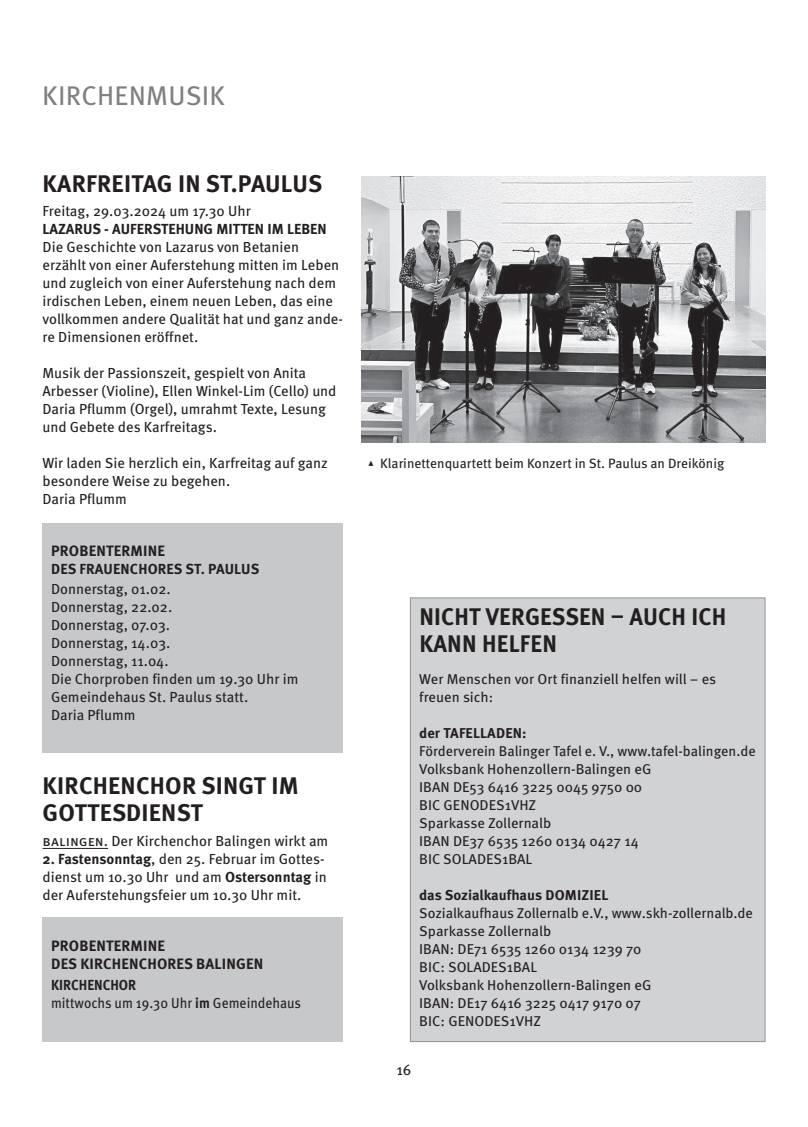
<style>
.page{position:relative;width:808px;height:1127px;background:#fff}
.page>*{position:absolute;margin:0;border:0;box-sizing:border-box;transform-origin:0 0}
.t1{font:27px "Meta Pro";letter-spacing:.01em;color:#7e8083}
.t2{font:700 24px/27px "Meta Pro";letter-spacing:.01em;color:#231f20}
.t3{font:700 24px/27px "Meta Pro";letter-spacing:.01em;color:#231f20;scale:.96 1}
.t4{font:700 15px/18px "Meta Pro";letter-spacing:.01em;color:#231f20}
.t5{font:15px "Meta Pro";color:#231f20}
.t6{font:14.55px/18px "Meta Pro";color:#231f20}
.t7{font:700 14.55px "Meta Pro";letter-spacing:.005em;color:#231f20}
.t8{font:14.55px/18px "Meta Pro";color:#231f20;scale:.93 1}
.t9{font:700 14.55px "Meta Pro";letter-spacing:.005em;color:#231f20;scale:.93 1}
.t10{font:14.25px/18px "Meta Pro";color:#231f20}
.t11{font:700 14.25px "Meta Pro";letter-spacing:.01em;color:#231f20}
.t12{font:13.5px "Meta Pro";color:#231f20}
.s1{font-size:14.7px}
.s2{font-weight:700}
</style>
<div class="page">
<img style="left:361px;top:176px;width:404px;height:266px">
<div style="left:43px;top:917px;width:300px;height:125px;background:#c7c8ca"></div>
<div style="left:43px;top:523px;width:300px;height:230px;background:#c7c8ca"></div>
<div style="left:410px;top:598px;width:355px;height:443px;background:#d1d2d4"></div>
<div style="left:410px;top:597px;width:355px;height:445px;border:1px solid #919396"></div>
<hr style="left:43px;top:848px;width:65px;height:1px;background:#231f20">
<h1 class="t1" style="left:42px;top:75px;width:157px">Ki rch enmusik</h1>
<h2 class="t2" style="left:43px;top:169px;width:68px">KARFREITAG</h2>
<h2 class="t2" style="left:178px;top:169px;width:88px">IN ST.PAULUS</h2>
<p class="t6" style="left:43px;top:201px;width:210px">Freitag, 29.03.2024 um 17.30 U hr</p>
<p class="t7" style="left:43px;top:218px;width:10px">LAZARUS</p>
<p class="t7" style="left:104px;top:218px;width:41px">- AU FERSTE</p>
<p class="t7" style="left:176px;top:218px;width:19px">HUNG</p>
<p class="t7" style="left:216px;top:218px;width:9px">MITTEN</p>
<p class="t7" style="left:267px;top:218px;width:51px">IM LEBEN</p>
<p class="t6" style="left:43px;top:237px;width:302px">Die Geschichte von Lazarus von Betanien erzählt von einer Auferstehung mitten im Leben und zugleich von einer Auferstehung nach dem irdischen Leben, einem neuen Leben, das eine vollkommen andere Qualität hat und ganz ande&shy;re Dimensionen eröffnet.</p>
<p class="t6" style="left:43px;top:363px;width:295px">Musik der Passionszeit, gespielt von Anita Arbesser (Violine), Ellen Winkel-Lim (Cello) und Daria Pflumm (Orgel), umrahmt Texte, Lesung und Gebete des Karfreitags.</p>
<p class="t6" style="left:43px;top:453px;width:287px">Wir laden Sie herzlich ein, Karfreitag auf ganz besondere Weise zu begehen.<br>Daria Pflumm</p>
<p class="t12" style="left:367px;top:453px;width:359px">▴ Klarinettenquartett beim Konzert in St. Paulus an Dreikönig</p>
<p class="t4" style="left:51px;top:541px;width:47px">PROBENTERMINE</p>
<p class="t7" style="left:51px;top:557px;width:210px">DES FRAUENCHORES ST. PAULUS</p>
<p class="t6" style="left:51px;top:579px;width:249px">Donnerstag, 01.02.<br>Donnerstag, 22.02.<br>Donnerstag, 07.03.<br>Donnerstag, 14.03.<br>Donnerstag, 11.04.<br>Die Chorproben finden um 19.30 U hr im<br>Gemeindehaus St. Paulus statt.<br>Daria Pflumm</p>
<h2 class="t2" style="left:43px;top:771px;width:258px">KIRCHENCHOR SINGT IM<br>GOTTESDIENST</h2>
<p class="t6" style="left:43px;top:831px;width:287px"><span class="s1">balingen.</span> Der Kirchenchor Balingen wirkt am</p>
<p class="t6" style="left:43px;top:849px;width:286px"><span class="s2">2. FASTENSONNTAG</span>, den 25. Februar im Gottes&shy;dienst um 10.30 U hr und am <span class="s2">OSTERSONNTAG</span> in der Auferstehungsfeier um 10.30 U hr mit.</p>
<p class="t4" style="left:51px;top:935px;width:214px">PROBENTERMINE<br>DES KIRCHENCHORES BALINGEN</p>
<p class="t9" style="left:51px;top:974px;width:9px">KIRC</p>
<p class="t8" style="left:51px;top:975px;width:270px;text-indent:28px"><span class="s2">HENCHOR<br></span>mittwochs um 19.30 U hr <span class="s2">IM</span> Gemeindehaus</p>
<h2 class="t3" style="left:419px;top:601px;width:318px">NICHT VERGESSEN – AUCH ICH<br>KANN HELFEN</h2>
<p class="t10" style="left:419px;top:669px;width:299px">Wer Menschen vor Ort finanziell helfen will – es freuen sich:</p>
<p class="t11" style="left:419px;top:722px;width:109px">DER TAFELLADEN:</p>
<p class="t10" style="left:419px;top:741px;width:338px">Förderverein Balinger Tafel e. V., www.tafel-balingen.de<br>Volksbank Hohenzollern-Balingen eG<br>IBAN</p>
<p class="t10" style="left:453px;top:777px;width:191px">DE53 6416 3225 0045 9750 00</p>
<p class="t10" style="left:419px;top:795px;width:34px">BIC GEN</p>
<p class="t10" style="left:419px;top:795px;width:133px;text-indent:50px">ODES1VHZ<br>Sparkasse Zollernalb<br>IBAN</p>
<p class="t10" style="left:419px;top:831px;width:221px;text-indent:34px">DE37 6535 1260 0134 0427 14<br>BIC SOLADES1BAL</p>
<p class="t11" style="left:419px;top:884px;width:191px">DAS SOZIALKAUFHAUS DOMIZIEL</p>
<p class="t10" style="left:419px;top:903px;width:335px">Sozialkaufhaus Zollernalb e.V., www.skh-zollernalb.de<br>Sparkasse Zollernalb<br>IBAN</p>
<p class="t10" style="left:419px;top:939px;width:232px;text-indent:31px">: DE71 6535 1260 0134 1239 70<br>BIC: SOLADES1BAL<br>Volksbank Hohenzollern-Balingen eG<br>IBAN</p>
<p class="t10" style="left:419px;top:993px;width:223px;text-indent:31px">: DE17 6416 3225 0417 9170 07<br>BIC: GEN</p>
<p class="t10" style="left:474px;top:1011px;width:67px">ODES1VHZ</p>
<p class="t5" style="left:396px;top:1058px;width:17px">16</p>
</div>
